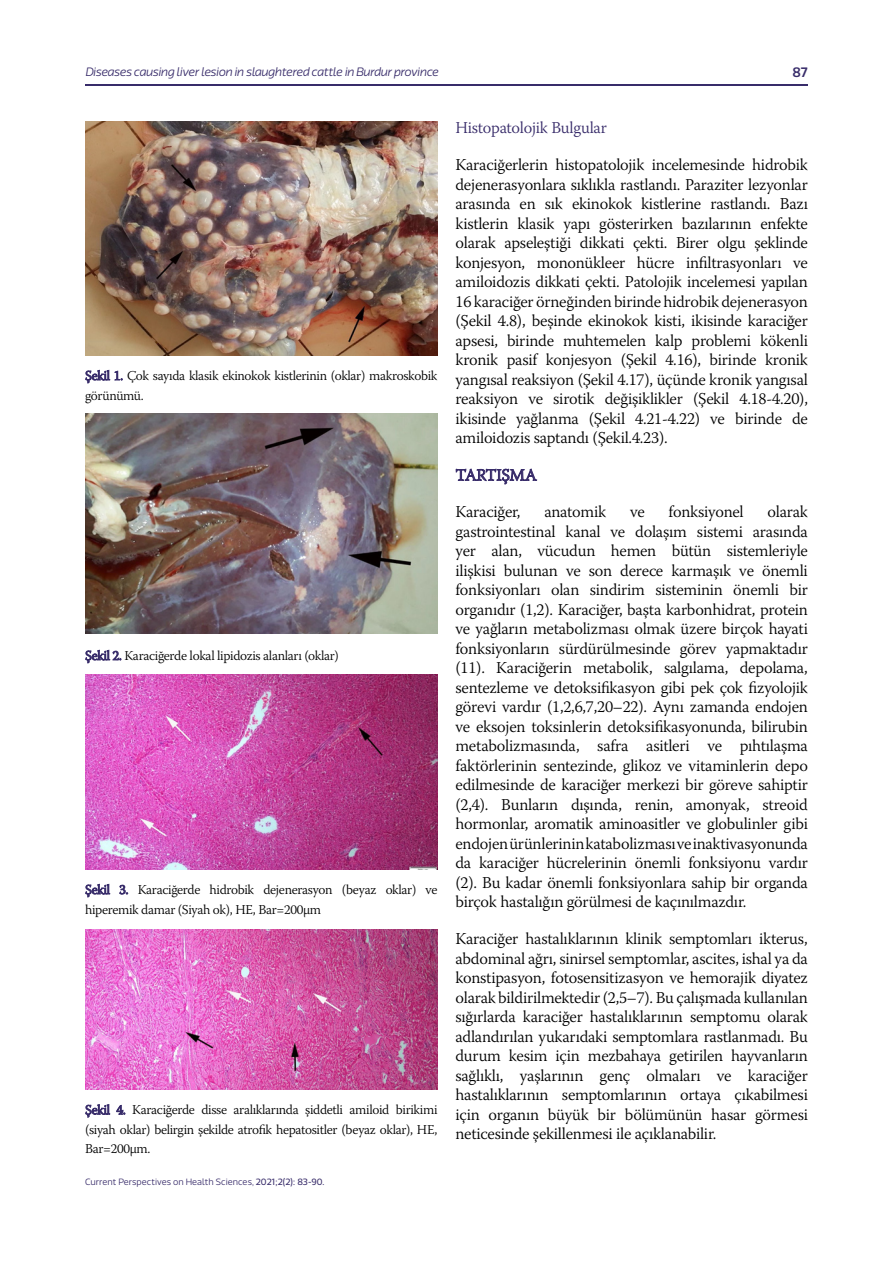
<style>
.page{position:relative;width:893px;height:1263px;background:#fff}
.page>*{position:absolute;margin:0;border:0;box-sizing:border-box;transform-origin:0 0}
.t1{font:300 16.5px/19.5px "Warnock Pro";letter-spacing:-.015em;color:#000;text-align:justify}
.t2{font:300 16.5px "Warnock Pro";letter-spacing:-.015em;color:#382c6a}
.t3{font:300 13.5px/19.5px "Warnock Pro";letter-spacing:-.025em;color:#000}
.t4{font:500 13.5px "Riona Sans";color:#382c6a}
.t5{font:italic 300 12px "Riona Sans";letter-spacing:-.025em;color:#382c6a}
.t6{font:300 9px "Riona Sans";color:#382c6a}
.s1{color:#382c6a}
.s2{font-weight:400}
</style>
<div class="page">
<svg style="left:455px;top:468px;width:83px;height:17px"></svg>
<svg style="left:85px;top:370px;width:38px;height:13px"></svg>
<svg style="left:85px;top:650px;width:36px;height:13px"></svg>
<svg style="left:85px;top:884px;width:25px;height:13px"></svg>
<svg style="left:119px;top:885px;width:9px;height:9px"></svg>
<svg style="left:85px;top:1104px;width:25px;height:14px"></svg>
<svg style="left:116px;top:1105px;width:9px;height:10px"></svg>
<hr style="left:85px;top:84px;width:723px;height:1px;background:#382c6a">
<img style="left:85px;top:121px;width:352px;height:234px">
<img style="left:85px;top:413px;width:352px;height:220px">
<img style="left:86px;top:675px;width:351px;height:194px">
<img style="left:86px;top:930px;width:351px;height:159px">
<p class="t5" style="left:85px;top:64px;width:355px">Diseases causing liver lesion in slaughtered cattle in Burdur province</p>
<p class="t4" style="left:792px;top:64px;width:17px">87</p>
<p class="t3" style="left:85px;top:366px;width:354px"><span class="s1">Şekil 1.</span> Çok sayıda klasik ekinokok kistlerinin (oklar) makroskobik görünümü.</p>
<p class="t3" style="left:85px;top:645px;width:255px"><span class="s1">Şekil 2.</span> Karaciğerde lokal lipidozis alanları (oklar)</p>
<p class="t3" style="left:85px;top:879px;width:354px"><span class="s1">Şekil 3.</span> Karaciğerde hidrobik dejenerasyon (beyaz oklar) ve hiperemik damar (Siyah ok), HE, Bar=200µm</p>
<p class="t3" style="left:85px;top:1100px;width:354px;text-align:justify"><span class="s1">Şekil 4.</span> Karaciğerde disse aralıklarında şiddetli amiloid birikimi (siyah oklar) belirgin şekilde atrofik hepatositler (beyaz oklar), HE, Bar=200µm.</p>
<p class="t6" style="left:85px;top:1176px;width:241px">Current Perspectives on Health Sciences, <span class="s2">2021;2(2): 83-90.</span></p>
<p class="t2" style="left:455px;top:118px;width:153px">Histopatolojik Bulgular</p>
<p class="t1" style="left:455px;top:155px;width:354px">Karaciğerlerin histopatolojik incelemesinde hidrobik dejenerasyonlara sıklıkla rastlandı. Paraziter lezyonlar arasında en sık ekinokok kistlerine rastlandı. Bazı kistlerin klasik yapı gösterirken bazılarının enfekte olarak apseleştiği dikkati çekti. Birer olgu şeklinde konjesyon, mononükleer hücre infiltrasyonları ve amiloidozis dikkati çekti. Patolojik incelemesi yapılan 16 karaciğer örneğinden birinde hidrobik dejenerasyon (Şekil 4.8), beşinde ekinokok kisti, ikisinde karaciğer apsesi, birinde muhtemelen kalp problemi kökenli kronik pasif konjesyon (Şekil 4.16), birinde kronik yangısal reaksiyon (Şekil 4.17), üçünde kronik yangısal reaksiyon ve sirotik değişiklikler (Şekil 4.18-4.20), ikisinde yağlanma (Şekil 4.21-4.22) ve birinde de amiloidozis saptandı (Şekil.4.23).</p>
<p class="t2" style="left:455px;top:465px;width:83px">TARTIŞMA</p>
<p class="t1" style="left:455px;top:502px;width:66px">Karaciğer,</p>
<p class="t1" style="left:544px;top:502px;width:63px">anatomik</p>
<p class="t1" style="left:630px;top:502px;width:16px">ve</p>
<p class="t1" style="left:669px;top:502px;width:77px">fonksiyonel</p>
<p class="t1" style="left:455px;top:502px;width:354px;text-indent:312px">olarak gastrointestinal kanal ve dolaşım sistemi arasında yer alan, vücudun hemen bütün sistemleriyle ilişkisi bulunan ve son derece karmaşık ve önemli fonksiyonları olan sindirim sisteminin önemli bir organıdır (1,2). Karaciğer, başta karbonhidrat, protein ve yağların metabolizması olmak üzere birçok hayati fonksiyonların sürdürülmesinde görev yapmaktadır (11). Karaciğerin metabolik, salgılama, depolama, sentezleme ve detoksifikasyon gibi pek çok fizyolojik görevi vardır (1,2,6,7,20–22). Aynı zamanda endojen ve eksojen toksinlerin detoksifikasyonunda, bilirubin metabolizmasında, safra asitleri ve pıhtılaşma faktörlerinin sentezinde, glikoz ve vitaminlerin depo edilmesinde de karaciğer merkezi bir göreve sahiptir (2,4). Bunların dışında, renin, amonyak, streoid hormonlar, aromatik aminoasitler ve globulinler gibi endojen ürünlerinin katabolizması ve inaktivasyonunda da karaciğer hücrelerinin önemli fonksiyonu vardır (2). Bu kadar önemli fonksiyonlara sahip bir organda birçok hastalığın görülmesi de kaçınılmazdır.</p>
<p class="t1" style="left:455px;top:929px;width:354px">Karaciğer hastalıklarının klinik semptomları ikterus, abdominal ağrı, sinirsel semptomlar, ascites, ishal ya da konstipasyon, fotosensitizasyon ve hemorajik diyatez olarak bildirilmektedir (2,5–7). Bu çalışmada kullanılan sığırlarda karaciğer hastalıklarının semptomu olarak adlandırılan yukarıdaki semptomlara rastlanmadı. Bu durum kesim için mezbahaya getirilen hayvanların sağlıklı, yaşlarının genç olmaları ve karaciğer hastalıklarının semptomlarının ortaya çıkabilmesi için organın büyük bir bölümünün hasar görmesi neticesinde şekillenmesi ile açıklanabilir.</p>
</div>
